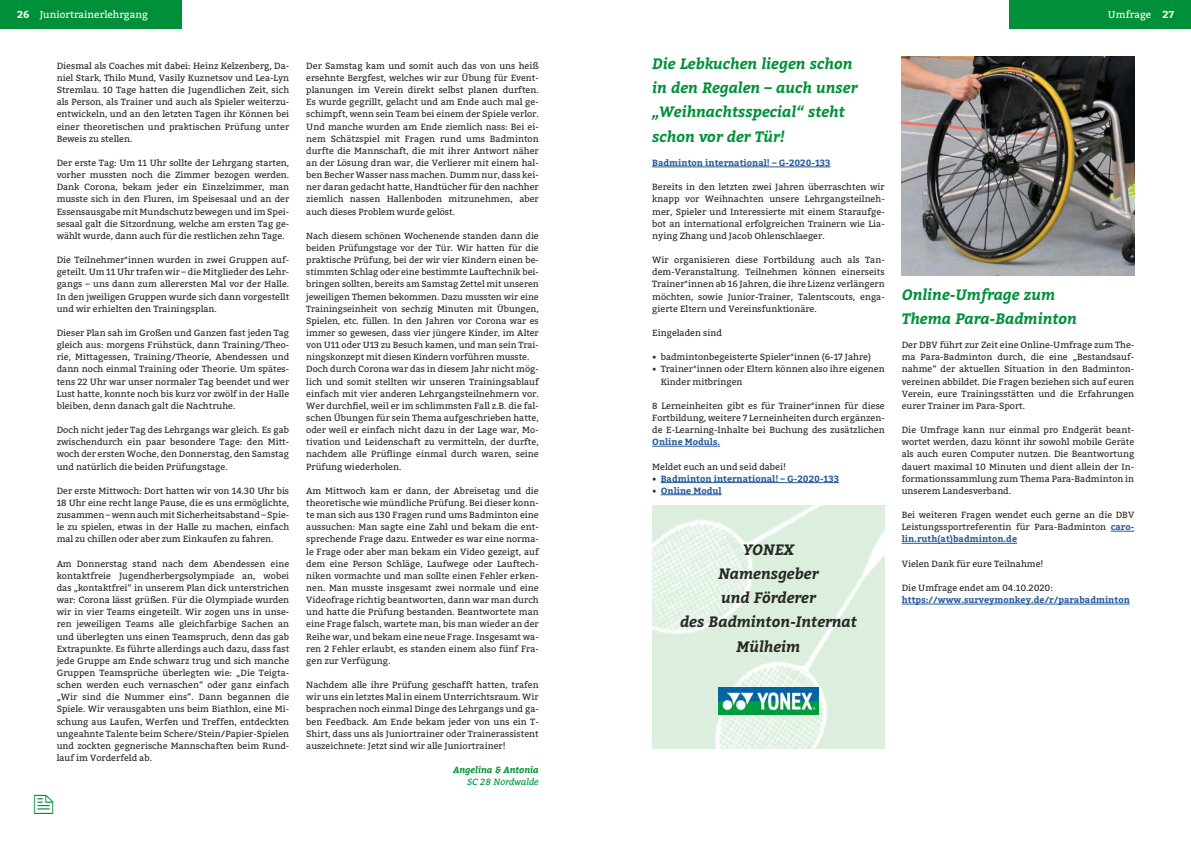
<style>
.page{position:relative;width:1191px;height:842px;background:#fff}
.page>*{position:absolute;margin:0;border:0;box-sizing:border-box;transform-origin:0 0}
.t1{font:italic 700 15px/24.3px "Bitter";color:#009039}
.t2{font:italic 700 15px/24.3px "Bitter";color:#282827;text-align:center}
.t3{font:10px "Bitter";color:#fff}
.t4{font:9px/12.1px "Bitter";color:#282827;text-align:justify}
.t5{font:700 9px "Bitter";color:#275b9b}
.t6{font:italic 700 9px "Bitter";color:#009039}
.t7{font:italic 9px "Bitter";color:#009039}
.t8{font:8.9px/12.1px "Bitter";letter-spacing:-.005em;color:#282827;text-align:justify}
.s1{font-weight:700}
.s2{font-weight:400;color:#282827}
.s3{font-weight:700;color:#275b9b}
</style>
<div class="page">
<hr style="left:652px;top:167px;width:178px;height:1px;background:#275b9b">
<hr style="left:652px;top:446px;width:68px;height:1px;background:#275b9b">
<hr style="left:660px;top:482px;width:179px;height:1px;background:#275b9b">
<hr style="left:660px;top:494px;width:61px;height:1px;background:#275b9b">
<img style="left:652px;top:506px;width:232px;height:242px">
<img style="left:719px;top:688px;width:99px;height:26px">
<svg style="left:1110px;top:531px;width:24px;height:1px"></svg>
<hr style="left:901px;top:543px;width:116px;height:1px;background:#275b9b">
<hr style="left:901px;top:604px;width:228px;height:1px;background:#275b9b">
<img style="left:901px;top:57px;width:233px;height:218px">
<div style="left:1009px;top:0;width:182px;height:28px;background:#009039"></div>
<div style="left:0;top:0;width:181px;height:28px;background:#009039"></div>
<p class="t3" style="left:40px;top:8px;width:110px">Juniortrainerlehrgang</p>
<p class="t3" style="left:1108px;top:8px;width:67px">Umfrage <span class="s1">27</span></p>
<p class="t3" style="left:17px;top:8px;width:153px"><span class="s1">26</span> Hier steht der Rubrikname</p>
<p class="t4" style="left:57px;top:60px;width:234px">Diesmal als Coaches mit dabei: Heinz Kelzenberg, Da&shy;niel Stark, Thilo Mund, Vasily Kuznetsov und Lea-Lyn Stremlau. 10 Tage hatten die Jugendlichen Zeit, sich als Person, als Trainer und auch als Spieler weiterzu&shy;entwickeln, und an den letzten Tagen ihr Können bei einer theoretischen und praktischen Prüfung unter Beweis zu stellen.</p>
<p class="t4" style="left:57px;top:157px;width:234px">Der erste Tag: Um 11 Uhr sollte der Lehrgang starten, vorher mussten noch die Zimmer bezogen werden.<br>Dank Corona, bekam jeder ein Einzelzimmer, man musste sich in den Fluren, im Speisesaal und an der Essensausgabe mit Mundschutz bewegen und im Spei&shy;sesaal galt die Sitzordnung, welche am ersten Tag ge&shy;wählt wurde, dann auch für die restlichen zehn Tage.</p>
<p class="t4" style="left:57px;top:254px;width:234px">Die Teilnehmer*innen wurden in zwei Gruppen auf&shy;geteilt. Um 11 Uhr trafen wir – die Mitglieder des Lehr&shy;gangs – uns dann zum allerersten Mal vor der Halle.<br>In den jweiligen Gruppen wurde sich dann vorgestellt und wir erhielten den Trainingsplan.</p>
<p class="t4" style="left:57px;top:327px;width:234px">Dieser Plan sah im Großen und Ganzen fast jeden Tag gleich aus: morgens Frühstück, dann Training/Theo&shy;rie, Mittagessen, Training/Theorie, Abendessen und dann noch einmal Training oder Theorie. Um spätes&shy;tens 22 Uhr war unser normaler Tag beendet und wer Lust hatte, konnte noch bis kurz vor zwölf in der Halle bleiben, denn danach galt die Nachtruhe.</p>
<p class="t4" style="left:57px;top:424px;width:234px">Doch nicht jeder Tag des Lehrgangs war gleich. Es gab zwischendurch ein paar besondere Tage: den Mitt&shy;woch der ersten Woche, den Donnerstag, den Samstag und natürlich die beiden Prüfungstage.</p>
<p class="t4" style="left:57px;top:485px;width:234px">Der erste Mittwoch: Dort hatten wir von 14.30 Uhr bis 18 Uhr eine recht lange Pause, die es uns ermöglichte, zusammen – wenn auch mit Sicherheitsabstand – Spie&shy;le zu spielen, etwas in der Halle zu machen, einfach mal zu chillen oder aber zum Einkaufen zu fahren.</p>
<p class="t4" style="left:57px;top:557px;width:234px">Am Donnerstag stand nach dem Abendessen eine kontaktfreie Jugendherbergsolympiade an, wobei das „kontaktfrei“ in unserem Plan dick unterstrichen war: Corona lässt grüßen. Für die Olympiade wurden wir in vier Teams eingeteilt. Wir zogen uns in unse&shy;ren jeweiligen Teams alle gleichfarbige Sachen an und überlegten uns einen Teamspruch, denn das gab Extrapunkte. Es führte allerdings auch dazu, dass fast jede Gruppe am Ende schwarz trug und sich manche Gruppen Teamsprüche überlegten wie: „Die Teigta&shy;schen werden euch vernaschen“ oder ganz einfach „Wir sind die Nummer eins“. Dann begannen die Spiele. Wir verausgabten uns beim Biathlon, eine Mi&shy;schung aus Laufen, Werfen und Treffen, entdeckten ungeahnte Talente beim Schere/Stein/Papier-Spielen und zockten gegnerische Mannschaften beim Rund&shy;lauf im Vorderfeld ab.</p>
<p class="t4" style="left:306px;top:60px;width:234px">Der Samstag kam und somit auch das von uns heiß ersehnte Bergfest, welches wir zur Übung für Event&shy;planungen im Verein direkt selbst planen durften.<br>Es wurde gegrillt, gelacht und am Ende auch mal ge&shy;schimpft, wenn sein Team bei einem der Spiele verlor.<br>Und manche wurden am Ende ziemlich nass: Bei ei&shy;nem Schätzspiel mit Fragen rund ums Badminton durfte die Mannschaft, die mit ihrer Antwort näher an der Lösung dran war, die Verlierer mit einem hal&shy;ben Becher Wasser nass machen. Dumm nur, dass kei&shy;ner daran gedacht hatte, Handtücher für den nachher ziemlich nassen Hallenboden mitzunehmen, aber auch dieses Problem wurde gelöst.</p>
<p class="t8" style="left:306px;top:230px;width:234px">Nach diesem schönen Wochenende standen dann die beiden Prüfungstage vor der Tür. Wir hatten für die praktische Prüfung, bei der wir vier Kindern einen be&shy;stimmten Schlag oder eine bestimmte Lauftechnik bei&shy;bringen sollten, bereits am Samstag Zettel mit unseren jeweiligen Themen bekommen. Dazu mussten wir eine Trainingseinheit von sechzig Minuten mit Übungen, Spielen, etc. füllen. In den Jahren vor Corona war es immer so gewesen, dass vier jüngere Kinder, im Alter von U11 oder U13 zu Besuch kamen, und man sein Trai&shy;ningskonzept mit diesen Kindern vorführen musste.</p>
<p class="t4" style="left:306px;top:363px;width:234px">Doch durch Corona war das in diesem Jahr nicht mög&shy;lich und somit stellten wir unseren Trainingsablauf einfach mit vier anderen Lehrgangsteilnehmern vor.<br>Wer durchfiel, weil er im schlimmsten Fall z.B. die fal&shy;schen Übungen für sein Thema aufgeschrieben hatte, oder weil er einfach nicht dazu in der Lage war, Mo&shy;tivation und Leidenschaft zu vermitteln, der durfte, nachdem alle Prüflinge einmal durch waren, seine Prüfung wiederholen.</p>
<p class="t4" style="left:306px;top:485px;width:234px">Am Mittwoch kam er dann, der Abreisetag und die theoretische wie mündliche Prüfung. Bei dieser konn&shy;te man sich aus 130 Fragen rund ums Badminton eine aussuchen: Man sagte eine Zahl und bekam die ent&shy;sprechende Frage dazu. Entweder es war eine norma&shy;le Frage oder aber man bekam ein Video gezeigt, auf dem eine Person Schläge, Laufwege oder Lauftech&shy;niken vormachte und man sollte einen Fehler erken&shy;nen. Man musste insgesamt zwei normale und eine Videofrage richtig beantworten, dann war man durch und hatte die Prüfung bestanden. Beantwortete man eine Frage falsch, wartete man, bis man wieder an der Reihe war, und bekam eine neue Frage. Insgesamt wa&shy;ren 2 Fehler erlaubt, es standen einem also fünf Fra&shy;gen zur Verfügung.</p>
<p class="t4" style="left:306px;top:679px;width:234px">Nachdem alle ihre Prüfung geschafft hatten, trafen wir uns ein letztes Mal in einem Unterrichtsraum. Wir besprachen noch einmal Dinge des Lehrgangs und ga&shy;ben Feedback. Am Ende bekam jeder von uns ein T-Shirt, dass uns als Juniortrainer oder Trainerassistent auszeichnete: Jetzt sind wir alle Juniortrainer!</p>
<p class="t6" style="left:453px;top:764px;width:87px">Angelina &amp; Antonia</p>
<p class="t7" style="left:467px;top:776px;width:73px">SC 28 Nordwalde</p>
<h1 class="t1" style="left:652px;top:52px;width:207px">Die Lebkuchen liegen schon in den Regalen – auch unser „Weihnachtsspecial“ steht schon vor der Tür!</h1>
<p class="t5" style="left:652px;top:157px;width:180px">Badminton international! – G-2020-133</p>
<p class="t4" style="left:652px;top:181px;width:234px">Bereits in den letzten zwei Jahren überraschten wir knapp vor Weihnachten unsere Lehrgangsteilneh&shy;mer, Spieler und Interessierte mit einem Staraufge&shy;bot an international erfolgreichen Trainern wie Lia&shy;nying Zhang und Jacob Ohlenschlaeger.</p>
<p class="t4" style="left:652px;top:254px;width:234px">Wir organisieren diese Fortbildung auch als Tan&shy;dem-Veranstaltung. Teilnehmen können einerseits Trainer*innen ab 16 Jahren, die ihre Lizenz verlängern möchten, sowie Junior-Trainer, Talentscouts, enga&shy;gierte Eltern und Vereinsfunktionäre.</p>
<p class="t4" style="left:652px;top:327px;width:71px">Eingeladen sind</p>
<p class="t4" style="left:652px;top:351px;width:220px">• badmintonbegeisterte Spieler*innen (6-17 Jahre)</p>
<p class="t4" style="left:660px;top:363px;width:225px;text-indent:-9px">• Trainer*innen oder Eltern können also ihre eigenen<br>Kinder mitbringen</p>
<p class="t4" style="left:652px;top:400px;width:234px">8 Lerneinheiten gibt es für Trainer*innen für diese Fortbildung, weitere 7 Lerneinheiten durch ergänzen&shy;de E-Learning-Inhalte bei Buchung des zusätzlichen</p>
<p class="t5" style="left:652px;top:436px;width:69px">Online Moduls.</p>
<p class="t4" style="left:652px;top:460px;width:135px">Meldet euch an und seid dabei!</p>
<p class="t5" style="left:652px;top:473px;width:188px"><span class="s2">•</span> Badminton international! – G-2020-133</p>
<p class="t5" style="left:652px;top:485px;width:71px"><span class="s2">•</span> Online Modul</p>
<h1 class="t2" style="left:680px;top:538px;width:178px">YONEX<br>Namensgeber<br>und Förderer<br>des Badminton-Internat<br>Mülheim</h1>
<h1 class="t1" style="left:901px;top:283px;width:177px">Online-Umfrage zum<br>Thema Para-Badminton</h1>
<p class="t4" style="left:901px;top:339px;width:234px">Der DBV führt zur Zeit eine Online-Umfrage zum The&shy;ma Para-Badminton durch, die eine „Bestandsauf&shy;nahme“ der aktuellen Situation in den Badminton&shy;vereinen abbildet. Die Fragen beziehen sich auf euren Verein, eure Trainingsstätten und die Erfahrungen eurer Trainer im Para-Sport.</p>
<p class="t4" style="left:901px;top:424px;width:234px">Die Umfrage kann nur einmal pro Endgerät beant&shy;wortet werden, dazu könnt ihr sowohl mobile Geräte als auch euren Computer nutzen. Die Beantwortung dauert maximal 10 Minuten und dient allein der In&shy;formationssammlung zum Thema Para-Badminton in unserem Landesverband.</p>
<p class="t4" style="left:901px;top:509px;width:234px">Bei weiteren Fragen wendet euch gerne an die DBV Leistungssportreferentin für Para-Badminton <span class="s3">caro&shy;lin.ruth(at)badminton.de</span></p>
<p class="t4" style="left:901px;top:558px;width:143px">Vielen Dank für eure Teilnahme!</p>
<p class="t4" style="left:901px;top:582px;width:153px">Die Umfrage endet am 04.10.2020:</p>
<p class="t5" style="left:901px;top:594px;width:230px">https://www.surveymonkey.de/r/parabadminton</p>
</div>
